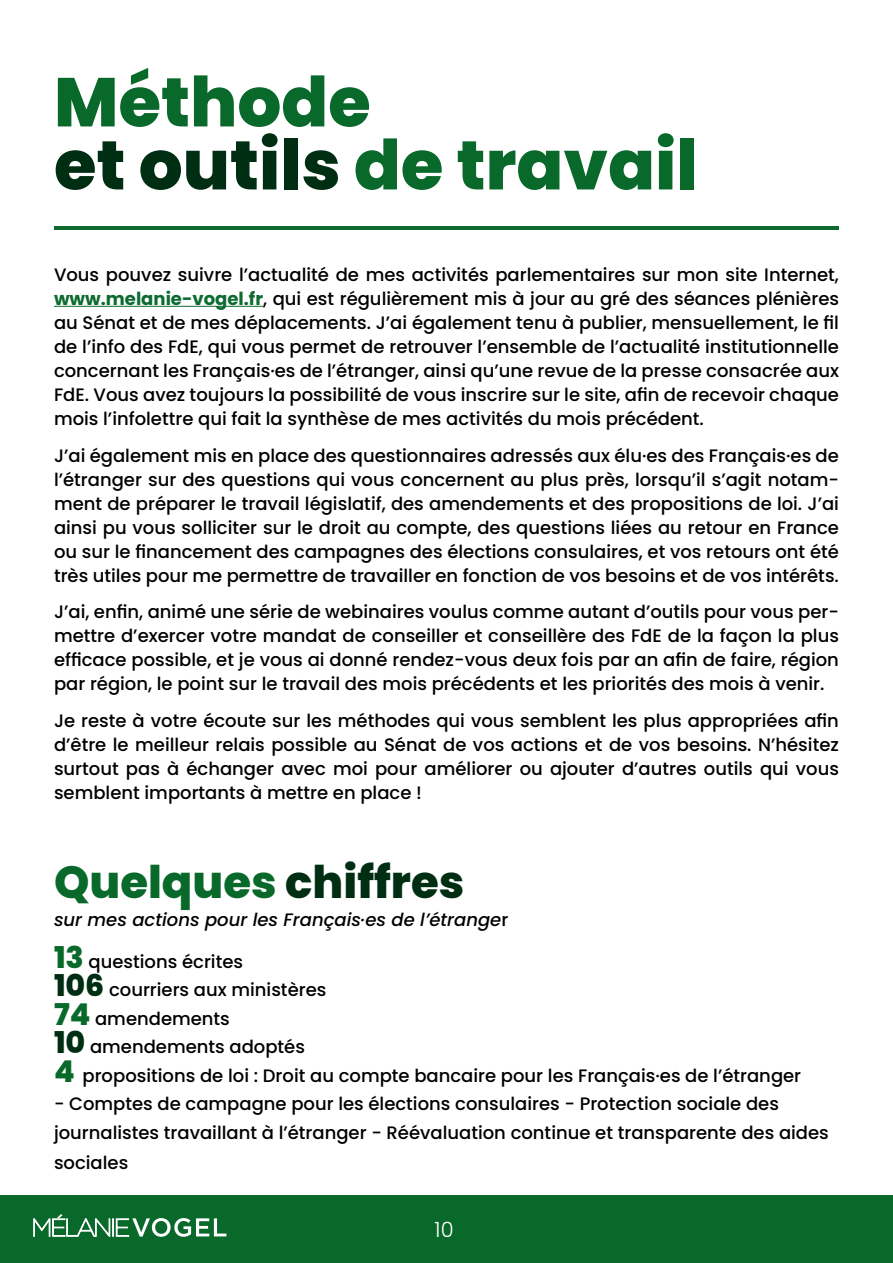
<style>
.page{position:relative;width:893px;height:1263px;background:#fff}
.page>*{position:absolute;margin:0;border:0;box-sizing:border-box;transform-origin:0 0}
.t1{font:800 69px/63px "Poppins";color:#09692a}
.t2{font:800 45px "Poppins";color:#09692a}
.t3{font:300 21px "Poppins";color:#fff}
.t4{font:500 18px/24px "Poppins";color:#000;text-align:justify}
.t5{font:italic 500 18px "Poppins";color:#000}
.s1{color:#002e12}
.s2{font-weight:700;color:#0e6b30}
.s3{font-style:normal}
.s4{font-weight:800;font-size:30px;color:#09692a}
.s5{font-weight:800;font-size:30px;color:#002e12}
</style>
<div class="page">
<div style="left:0;top:1196px;width:893px;height:67px;background:#09692a"></div>
<svg style="left:33px;top:1214px;width:193px;height:23px"></svg>
<hr style="left:54px;top:226px;width:785px;height:4px;background:#0e6a30">
<hr style="left:54px;top:306px;width:209px;height:1px;background:#0e6b30">
<h1 class="t1" style="left:54px;top:70px;width:645px">Méthode<br><span class="s1">et outils</span> de travail</h1>
<p class="t4" style="left:54px;top:263px;width:786px">Vous pouvez suivre l’actualité de mes activités parlementaires sur mon site Internet, <span class="s2">www.melanie-vogel.fr</span>, qui est régulièrement mis à jour au gré des séances plénières au Sénat et de mes déplacements. J’ai également tenu à publier, mensuellement, le fil de l’info des FdE, qui vous permet de retrouver l’ensemble de l’actualité institutionnelle concernant les Français·es de l’étranger, ainsi qu’une revue de la presse consacrée aux FdE. Vous avez toujours la possibilité de vous inscrire sur le site, afin de recevoir chaque mois l’infolettre qui fait la synthèse de mes activités du mois précédent.</p>
<p class="t4" style="left:54px;top:444px;width:786px">J’ai également mis en place des questionnaires adressés aux élu·es des Français·es de l’étranger sur des questions qui vous concernent au plus près, lorsqu’il s’agit notam&shy;ment de préparer le travail législatif, des amendements et des propositions de loi. J’ai ainsi pu vous solliciter sur le droit au compte, des questions liées au retour en France ou sur le financement des campagnes des élections consulaires, et vos retours ont été très utiles pour me permettre de travailler en fonction de vos besoins et de vos intérêts.</p>
<p class="t4" style="left:54px;top:600px;width:786px">J’ai, enfin, animé une série de webinaires voulus comme autant d’outils pour vous per&shy;mettre d’exercer votre mandat de conseiller et conseillère des FdE de la façon la plus efficace possible, et je vous ai donné rendez-vous deux fois par an afin de faire, région par région, le point sur le travail des mois précédents et les priorités des mois à venir.</p>
<p class="t4" style="left:54px;top:709px;width:786px">Je reste à votre écoute sur les méthodes qui vous semblent les plus appropriées afin d’être le meilleur relais possible au Sénat de vos actions et de vos besoins. N’hésitez surtout pas à échanger avec moi pour améliorer ou ajouter d’autres outils qui vous semblent importants à mettre en place !</p>
<h2 class="t2" style="left:54px;top:853px;width:412px">Quelques <span class="s1">chiffres</span></h2>
<p class="t5" style="left:54px;top:912px;width:456px">sur mes actions pour les Français·es de l’étrange<span class="s3">r</span></p>
<p class="t4" style="left:54px;top:947px;width:749px;line-height:28.5px;text-align:left"><span class="s4">13</span> questions écrites<br><span class="s5">106</span> courriers aux ministères<br><span class="s4">74</span> amendements<br><span class="s5">10</span> amendements adoptés<br><span class="s4">4</span> propositions de loi : Droit au compte bancaire pour les Français·es de l’étranger</p>
<p class="t4" style="left:54px;top:1089px;width:776px;line-height:29.2px;text-align:left">- Comptes de campagne pour les élections consulaires - Protection sociale des journalistes travaillant à l’étranger - Réévaluation continue et transparente des aides sociales</p>
<p class="t3" style="left:435px;top:1221px;width:21px">10</p>
</div>
